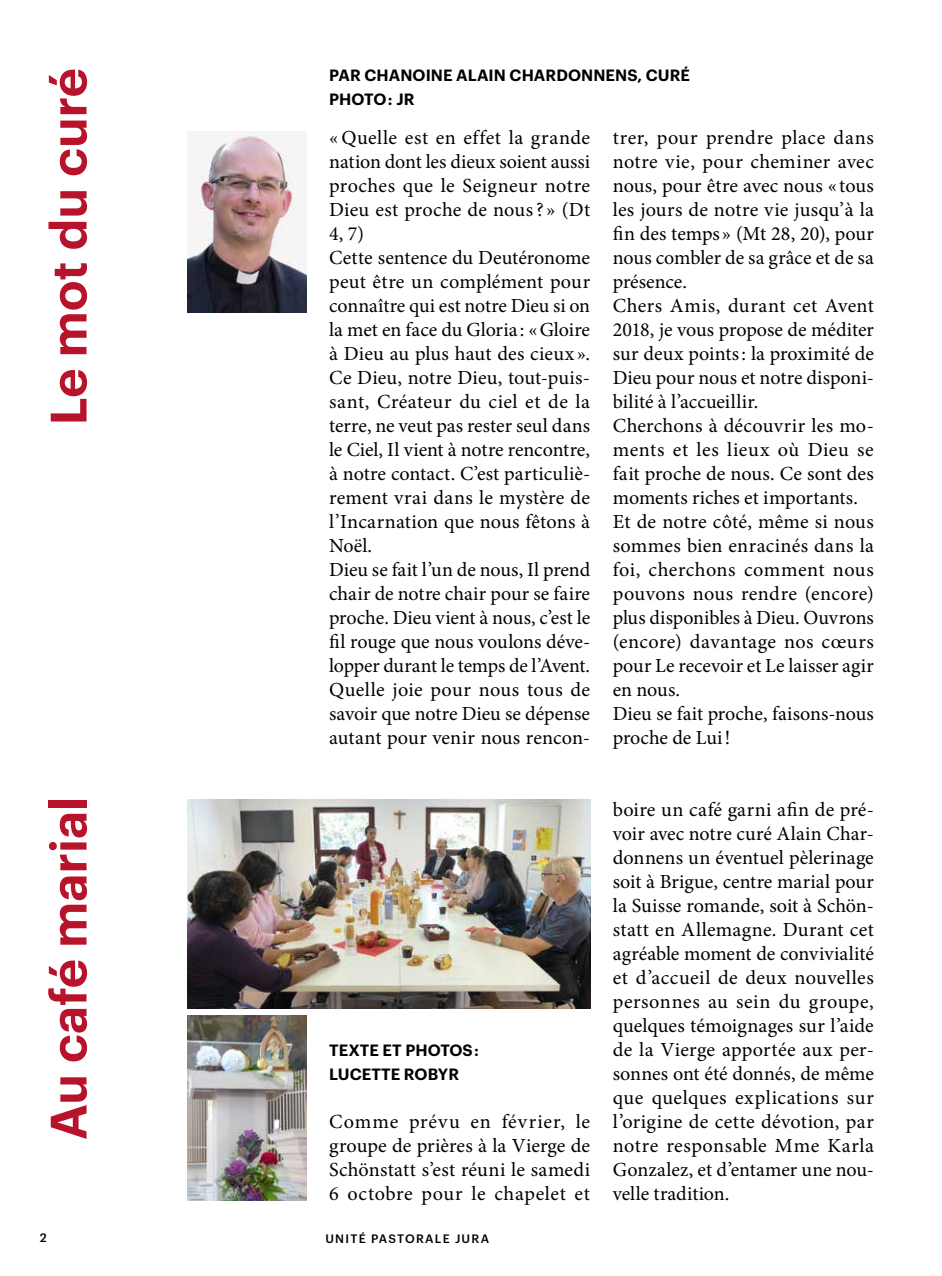
<style>
.page{position:relative;width:942px;height:1276px;background:#fff}
.page>*{position:absolute;margin:0;border:0;box-sizing:border-box;transform-origin:0 0}
.t1{font:600 50px "Graphik";color:#b7142c}
.t2{font:20px/24px "Minion Pro";letter-spacing:.005em;color:#000}
.t3{font:600 16px/24px "Graphik";letter-spacing:.005em;color:#000}
.t4{font:500 12px "Graphik";letter-spacing:.105em;color:#000}
</style>
<div class="page">
<img style="left:187px;top:132px;width:119px;height:180px">
<img style="left:187px;top:799px;width:403px;height:209px">
<img style="left:187px;top:1015px;width:119px;height:185px">
<h1 class="t1" style="left:30px;top:425px;width:359px;rotate:-90deg">Le mot du curé</h1>
<p class="t3" style="left:329px;top:62px;width:362px">PAR CHANOINE ALAIN CHARDONNENS, CURÉ<br>PHOTO : JR</p>
<p class="t2" style="left:329px;top:126px;width:262px">« Quelle est en effet la grande nation dont les dieux soient aussi proches que le Seigneur notre<br>Dieu est proche de nous? » (Dt<br>4, 7)<br>Cette sentence du Deutéronome peut être un complément pour connaître qui est notre Dieu si on la met en face du Gloria : «Gloire à Dieu au plus haut des cieux ».<br>Ce Dieu, notre Dieu, tout-puis&shy;sant, Créateur du ciel et de la terre, ne veut pas rester seul dans le Ciel, Il vient à notre rencontre, à notre contact. C’est particuliè&shy;rement vrai dans le mystère de l’Incarnation que nous fêtons à<br>Noël.<br>Dieu se fait l’un de nous, Il prend chair de notre chair pour se faire proche. Dieu vient à nous, c’est le fil rouge que nous voulons déve&shy;lopper durant le temps de l’Avent.<br>Quelle joie pour nous tous de savoir que notre Dieu se dépense autant pour venir nous rencon-</p>
<p class="t2" style="left:612px;top:126px;width:262px">trer, pour prendre place dans notre vie, pour cheminer avec nous, pour être avec nous « tous les jours de notre vie jusqu’à la fin des temps » (Mt 28, 20), pour nous combler de sa grâce et de sa présence.<br>Chers Amis, durant cet Avent<br>2018, je vous propose de méditer sur deux points: la proximité de<br>Dieu pour nous et notre disponi&shy;bilité à l’accueillir.<br>Cherchons à découvrir les mo&shy;ments et les lieux où Dieu se fait proche de nous. Ce sont des moments riches et importants.<br>Et de notre côté, même si nous sommes bien enracinés dans la foi, cherchons comment nous pouvons nous rendre (encore) plus disponibles à Dieu. Ouvrons (encore) davantage nos cœurs pour Le recevoir et Le laisser agir en nous.<br>Dieu se fait proche, faisons-nous proche de Lui!</p>
<h1 class="t1" style="left:30px;top:1140px;width:345px;rotate:-90deg">Au café marial</h1>
<p class="t3" style="left:329px;top:1037px;width:151px">TEXTE ET PHOTOS :<br>LUCETTE ROBYR</p>
<p class="t2" style="left:329px;top:1110px;width:262px;text-align:justify">Comme prévu en février, le groupe de prières à la Vierge de Schönstatt s’est réuni le samedi 6 octobre pour le chapelet et</p>
<p class="t4" style="left:40px;top:1228px;width:8px">2</p>
<p class="t4" style="left:325px;top:1229px;width:165px">UNITÉ PASTORALE JURA</p>
<p class="t2" style="left:612px;top:798px;width:262px;text-align:justify">boire un café garni afin de pré&shy;voir avec notre curé Alain Char&shy;donnens un éventuel pèlerinage soit à Brigue, centre marial pour la Suisse romande, soit à Schön&shy;statt en Allemagne. Durant cet agréable moment de convivialité et d’accueil de deux nouvelles personnes au sein du groupe, quelques témoignages sur l’aide de la Vierge apportée aux per&shy;sonnes ont été donnés, de même que quelques explications sur l’origine de cette dévotion, par notre responsable Mme Karla Gonzalez, et d’entamer une nou&shy;velle tradition.</p>
</div>
